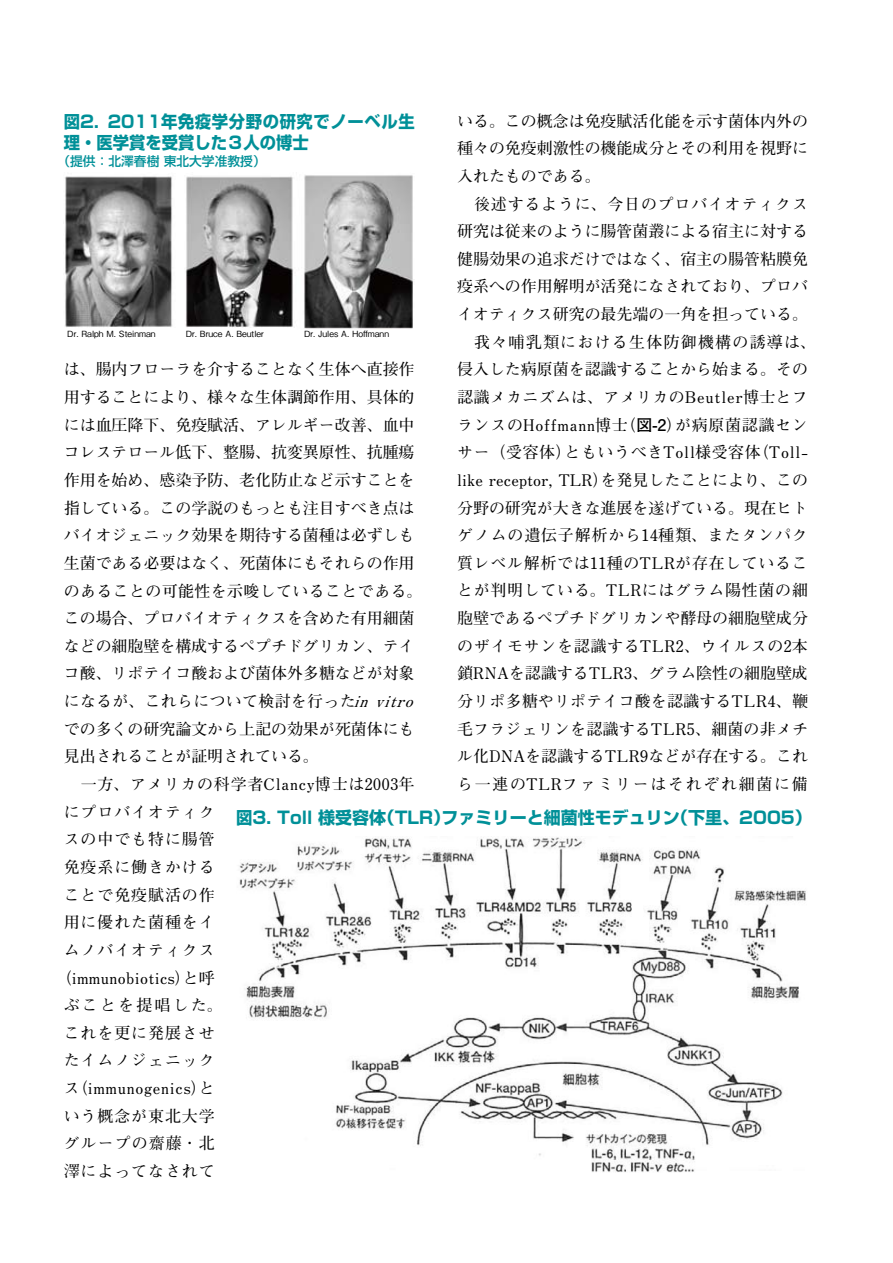
<style>
.page{position:relative;width:893px;height:1263px;background:#fff}
.page>*{position:absolute;margin:0;border:0;box-sizing:border-box;transform-origin:0 0}
.t1{font:700 16.95px/21.3px "Shin Go Pro";color:#009098;scale:.96 1}
.t2{font:700 15.9px/27.6px "Futo Min A101 Pro";color:#000}
.t3{font:700 15.9px "Futo Min A101 Pro";letter-spacing:.045em;color:#000}
.t4{font:700 15.9px "Futo Min A101 Pro";letter-spacing:.06em;color:#000}
.t5{font:700 15.9px "Futo Min A101 Pro";letter-spacing:.05em;color:#000}
.t6{font:700 15.9px "Futo Min A101 Pro";letter-spacing:.04em;color:#000}
.t7{font:700 15.9px "Futo Min A101 Pro";letter-spacing:.025em;color:#000}
.t8{font:700 15.9px "Futo Min A101 Pro";letter-spacing:.055em;color:#000}
.t9{font:700 15.9px "Futo Min A101 Pro";letter-spacing:.11em;color:#000}
.t10{font:700 15.9px "Futo Min A101 Pro";letter-spacing:.08em;color:#000}
.t11{font:700 15.9px "Futo Min A101 Pro";letter-spacing:.02em;color:#000}
.t12{font:700 15.9px "Futo Min A101 Pro";letter-spacing:.14em;color:#000}
.t13{font:700 15.9px "Futo Min A101 Pro";letter-spacing:.065em;color:#000}
.t14{font:500 12.75px "Shin Go Pro";color:#009098}
.t15{font:500 8.55px "Gothic BBB Pro";color:#000}
.s1{font-family:"Futo Go B101 Pro"}
.s2{font-style:italic}
</style>
<div class="page">
<img style="left:65px;top:175px;width:348px;height:154px">
<img style="left:239px;top:837px;width:567px;height:335px">
<p class="t1" style="left:64px;top:109px;width:367px">図2. 2011年免疫学分野の研究でノーベル生理・医学賞を受賞した３人の博士</p>
<p class="t14" style="left:57px;top:151px;width:216px">（提供：北澤春樹 東北大学准教授）　</p>
<p class="t2" style="left:457px;top:105px;width:352px;text-align:justify">いる。この概念は免疫賦活化能を示す菌体内外の種々の免疫刺激性の機能成分とその利用を視野に入れたものである。</p>
<p class="t5" style="left:474px;top:191px;width:335px">後述するように、今日のプロバイオティクス</p>
<p class="t2" style="left:457px;top:215px;width:352px">研究は従来のように腸管菌叢による宿主に対する</p>
<p class="t2" style="left:457px;top:243px;width:352px">健腸効果の追求だけではなく、宿主の腸管粘膜免</p>
<p class="t2" style="left:457px;top:271px;width:352px">疫系への作用解明が活発になされており、プロバ</p>
<p class="t2" style="left:457px;top:298px;width:352px">イオティクス研究の最先端の一角を担っている。</p>
<p class="t10" style="left:474px;top:329px;width:343px">我々哺乳類における生体防御機構の誘導は、</p>
<p class="t2" style="left:457px;top:354px;width:352px">侵入した病原菌を認識することから始まる。その</p>
<p class="t7" style="left:457px;top:385px;width:352px">認識メカニズムは、アメリカのBeutler博士とフ</p>
<p class="t3" style="left:457px;top:412px;width:352px">ランスのHoffmann博士（<span class="s1">図-2</span>）が病原菌認識セン</p>
<p class="t6" style="left:457px;top:440px;width:352px">サー（受容体）ともいうべきToll様受容体（Toll-</p>
<p class="t2" style="left:457px;top:464px;width:352px">like receptor, TLR）を発見したことにより、この</p>
<p class="t2" style="left:457px;top:492px;width:352px">分野の研究が大きな進展を遂げている。現在ヒト</p>
<p class="t8" style="left:457px;top:523px;width:352px">ゲノムの遺伝子解析から14種類、またタンパク</p>
<p class="t3" style="left:457px;top:550px;width:352px">質レベル解析では11種のTLRが存在しているこ</p>
<p class="t3" style="left:457px;top:578px;width:352px">とが判明している。TLRにはグラム陽性菌の細</p>
<p class="t2" style="left:457px;top:602px;width:352px">胞壁であるペプチドグリカンや酵母の細胞壁成分</p>
<p class="t3" style="left:457px;top:633px;width:352px">のザイモサンを認識するTLR2、ウイルスの2本</p>
<p class="t2" style="left:457px;top:658px;width:352px">鎖RNAを認識するTLR3、グラム陰性の細胞壁成</p>
<p class="t2" style="left:457px;top:685px;width:352px">分リポ多糖やリポテイコ酸を認識するTLR4、鞭</p>
<p class="t2" style="left:457px;top:713px;width:352px">毛フラジェリンを認識するTLR5、細菌の非メチ</p>
<p class="t2" style="left:457px;top:740px;width:352px">ル化DNAを認識するTLR9などが存在する。これ</p>
<p class="t9" style="left:457px;top:771px;width:352px">ら一連のTLRファミリーはそれぞれ細菌に備</p>
<p class="t15" style="left:67px;top:327px;width:90px">Dr. Ralph M. Steinman</p>
<p class="t15" style="left:186px;top:327px;width:80px">Dr. Bruce A. Beutler</p>
<p class="t15" style="left:304px;top:327px;width:87px">Dr. Jules A. Hoffmann</p>
<p class="t2" style="left:64px;top:354px;width:360px">は、腸内フローラを介することなく生体へ直接作用することにより、様々な生体調節作用、具体的には血圧降下、免疫賦活、アレルギー改善、血中コレステロール低下、整腸、抗変異原性、抗腫瘍作用を始め、感染予防、老化防止など示すことを指している。この学説のもっとも注目すべき点はバイオジェニック効果を期待する菌種は必ずしも生菌である必要はなく、死菌体にもそれらの作用のあることの可能性を示唆していることである。この場合、プロバイオティクスを含めた有用細菌などの細胞壁を構成するペプチドグリカン、テイコ酸、リポテイコ酸および菌体外多糖などが対象になるが、これらについて検討を行った<span class="s2">invitro</span>での多くの研究論文から上記の効果が死菌体にも見出されることが証明されている。</p>
<p class="t5" style="left:81px;top:772px;width:335px">一方、アメリカの科学者Clancy博士は2003年</p>
<p class="t4" style="left:64px;top:799px;width:152px">にプロバイオティク</p>
<p class="t4" style="left:64px;top:827px;width:152px">スの中でも特に腸管</p>
<p class="t4" style="left:64px;top:855px;width:152px">免疫系に働きかける</p>
<p class="t4" style="left:64px;top:882px;width:152px">ことで免疫賦活の作</p>
<p class="t4" style="left:64px;top:910px;width:152px">用に優れた菌種をイ</p>
<p class="t4" style="left:64px;top:937px;width:152px">ムノバイオティクス</p>
<p class="t11" style="left:56px;top:965px;width:160px">（immunobiotics）と呼</p>
<p class="t12" style="left:64px;top:993px;width:160px">ぶことを提唱した。</p>
<p class="t4" style="left:64px;top:1020px;width:152px">これを更に発展させ</p>
<p class="t4" style="left:64px;top:1048px;width:152px">たイムノジェニック</p>
<p class="t3" style="left:64px;top:1076px;width:152px">ス（immunogenics）と</p>
<p class="t4" style="left:64px;top:1103px;width:152px">いう概念が東北大学</p>
<p class="t13" style="left:64px;top:1131px;width:152px">グループの齋藤・北</p>
<p class="t4" style="left:64px;top:1158px;width:152px">澤によってなされて</p>
<p class="t1" style="left:236px;top:805px;width:601px">図3. Toll 様受容体（TLR）ファミリーと細菌性モデュリン（下里、2005）</p>
</div>
